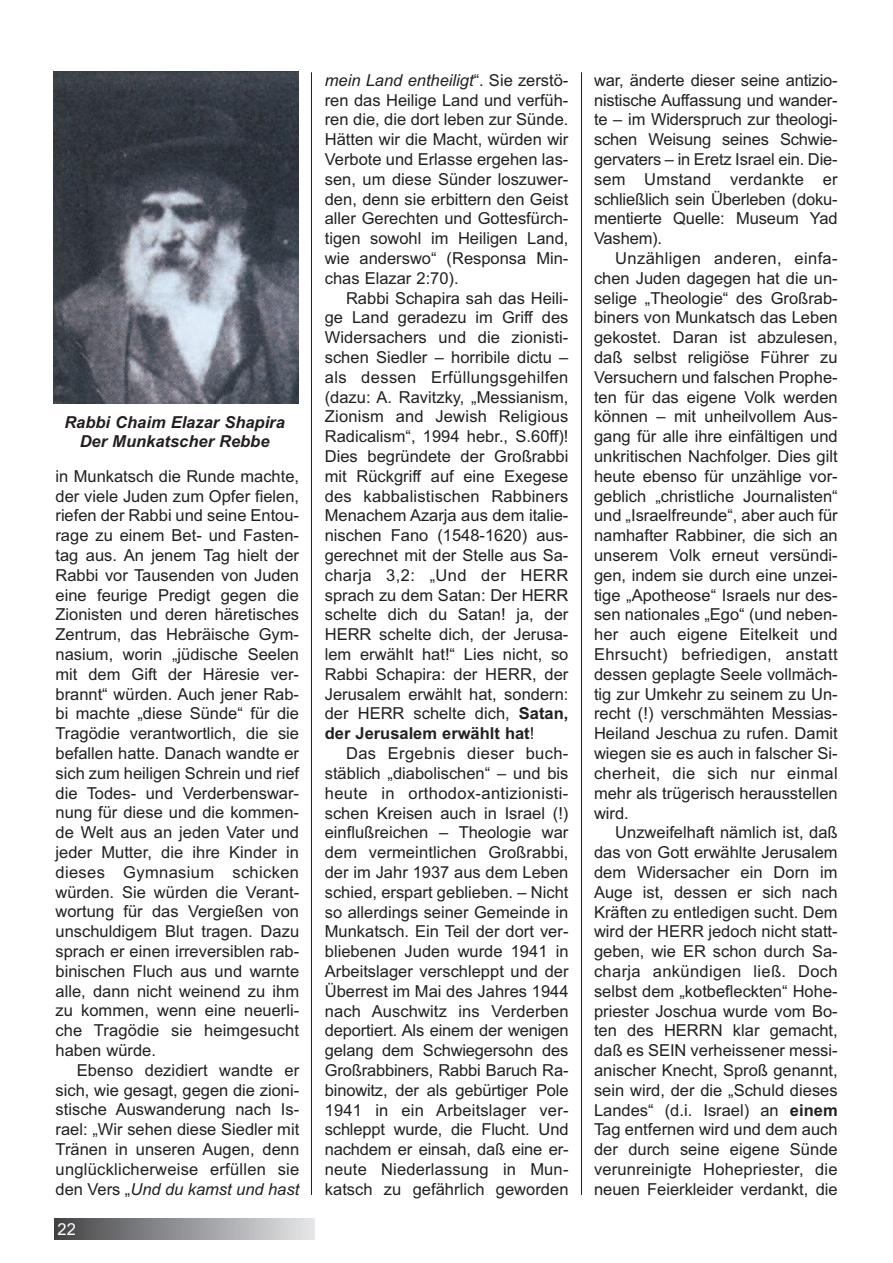
<style>
.page{position:relative;width:893px;height:1263px;background:#fff}
.page>*{position:absolute;margin:0;border:0;box-sizing:border-box;transform-origin:0 0}
.t1{font:16.5px/19.8px "Arial";color:#231f20;text-align:justify}
.t2{font:italic 700 16.5px/19.2px "Arial";color:#231f20;text-align:center}
.t3{font:16.5px "Arial";color:#fff}
.s1{font-style:italic}
.s2{font-weight:700}
</style>
<div class="page">
<img style="left:54px;top:1218px;width:261px;height:21px">
<hr style="left:311px;top:72px;width:1px;height:1123px;background:#231f20">
<hr style="left:581px;top:72px;width:1px;height:1123px;background:#231f20">
<img style="left:53px;top:72px;width:246px;height:331px">
<p class="t2" style="left:64px;top:412px;width:222px">Rabbi Chaim Elazar Shapira<br>Der Munkatscher Rebbe</p>
<p class="t1" style="left:55px;top:466px;width:245px">in Munkatsch die Runde machte, der viele Juden zum Opfer fielen, riefen der Rabbi und seine Entou&shy;rage zu einem Bet- und Fasten&shy;tag aus. An jenem Tag hielt der Rabbi vor Tausenden von Juden eine feurige Predigt gegen die Zionisten und deren häretisches Zentrum, das Hebräische Gym&shy;nasium, worin „jüdische Seelen mit dem Gift der Häresie ver&shy;brannt“ würden. Auch jener Rab&shy;bi machte „diese Sünde“ für die Tragödie verantwortlich, die sie befallen hatte. Danach wandte er sich zum heiligen Schrein und rief die Todes- und Verderbenswar&shy;nung für diese und die kommen&shy;de Welt aus an jeden Vater und jeder Mutter, die ihre Kinder in dieses Gymnasium schicken würden. Sie würden die Verant&shy;wortung für das Vergießen von unschuldigem Blut tragen. Dazu sprach er einen irreversiblen rab&shy;binischen Fluch aus und warnte alle, dann nicht weinend zu ihm zu kommen, wenn eine neuerli&shy;che Tragödie sie heimgesucht haben würde.</p>
<p class="t1" style="left:56px;top:1060px;width:245px;text-indent:21px">Ebenso dezidiert wandte er sich, wie gesagt, gegen die zioni&shy;stische Auswanderung nach Is&shy;rael: „Wir sehen diese Siedler mit Tränen in unseren Augen, denn unglücklicherweise erfüllen sie den Vers „<span class="s1">Und du kamst und hast</span></p>
<p class="t3" style="left:58px;top:1219px;width:20px">22</p>
<p class="t1" style="left:325px;top:70px;width:245px"><span class="s1">mein Land entheiligt</span>“. Sie zerstö&shy;ren das Heilige Land und verfüh&shy;ren die, die dort leben zur Sünde.<br>Hätten wir die Macht, würden wir Verbote und Erlasse ergehen las&shy;sen, um diese Sünder loszuwer&shy;den, denn sie erbittern den Geist aller Gerechten und Gottesfürch&shy;tigen sowohl im Heiligen Land, wie anderswo“ (Responsa Min&shy;chas Elazar 2:70).</p>
<p class="t1" style="left:325px;top:288px;width:245px;text-indent:21px">Rabbi Schapira sah das Heili&shy;ge Land geradezu im Griff des Widersachers und die zionisti&shy;schen Siedler – horribile dictu – als dessen Erfüllungsgehilfen (dazu: A. Ravitzky, „Messianism, Zionism and Jewish Religious Radicalism“, 1994 hebr., S.60ff)!<br>Dies begründete der Großrabbi mit Rückgriff auf eine Exegese des kabbalistischen Rabbiners Menachem Azarja aus dem italie&shy;nischen Fano (1548-1620) aus&shy;gerechnet mit der Stelle aus Sa&shy;charja 3,2: „Und der HERR sprach zu dem Satan: Der HERR schelte dich du Satan! ja, der HERR schelte dich, der Jerusa&shy;lem erwählt hat!“ Lies nicht, so Rabbi Schapira: der HERR, der Jerusalem erwählt hat, sondern: der HERR schelte dich, <span class="s2">Satan, der Jerusalem erwählt hat</span>!</p>
<p class="t1" style="left:325px;top:743px;width:245px;text-indent:21px">Das Ergebnis dieser buch&shy;stäblich „diabolischen“ – und bis heute in orthodox-antizionisti&shy;schen Kreisen auch in Israel (!) einflußreichen – Theologie war dem vermeintlichen Großrabbi, der im Jahr 1937 aus dem Leben schied, erspart geblieben. – Nicht so allerdings seiner Gemeinde in Munkatsch. Ein Teil der dort ver&shy;bliebenen Juden wurde 1941 in Arbeitslager verschleppt und der Überrest im Mai des Jahres 1944 nach Auschwitz ins Verderben deportiert. Als einem der wenigen gelang dem Schwiegersohn des Großrabbiners, Rabbi Baruch Ra&shy;binowitz, der als gebürtiger Pole 1941 in ein Arbeitslager ver&shy;schleppt wurde, die Flucht. Und nachdem er einsah, daß eine er&shy;neute Niederlassung in Mun&shy;katsch zu gefährlich geworden</p>
<p class="t1" style="left:594px;top:70px;width:245px">war, änderte dieser seine antizio&shy;nistische Auffassung und wander&shy;te – im Widerspruch zur theologi&shy;schen Weisung seines Schwie&shy;gervaters – in Eretz Israel ein. Die&shy;sem Umstand verdankte er schließlich sein Überleben (doku&shy;mentierte Quelle: Museum Yad Vashem).</p>
<p class="t1" style="left:594px;top:248px;width:245px;text-indent:21px">Unzähligen anderen, einfa&shy;chen Juden dagegen hat die un&shy;selige „Theologie“ des Großrab&shy;biners von Munkatsch das Leben gekostet. Daran ist abzulesen, daß selbst religiöse Führer zu Versuchern und falschen Prophe&shy;ten für das eigene Volk werden können – mit unheilvollem Aus&shy;gang für alle ihre einfältigen und unkritischen Nachfolger. Dies gilt heute ebenso für unzählige vor&shy;geblich „christliche Journalisten“ und „Israelfreunde“, aber auch für namhafter Rabbiner, die sich an unserem Volk erneut versündi&shy;gen, indem sie durch eine unzei&shy;tige „Apotheose“ Israels nur des&shy;sen nationales „Ego“ (und neben&shy;her auch eigene Eitelkeit und Ehrsucht) befriedigen, anstatt dessen geplagte Seele vollmäch&shy;tig zur Umkehr zu seinem zu Un&shy;recht (!) verschmähten Messias-Heiland Jeschua zu rufen. Damit wiegen sie es auch in falscher Si&shy;cherheit, die sich nur einmal mehr als trügerisch herausstellen wird.</p>
<p class="t1" style="left:594px;top:823px;width:245px;text-indent:21px">Unzweifelhaft nämlich ist, daß das von Gott erwählte Jerusalem dem Widersacher ein Dorn im Auge ist, dessen er sich nach Kräften zu entledigen sucht. Dem wird der HERR jedoch nicht statt&shy;geben, wie ER schon durch Sa&shy;charja ankündigen ließ. Doch selbst dem „kotbefleckten“ Hohe&shy;priester Joschua wurde vom Bo&shy;ten des HERRN klar gemacht, daß es SEIN verheissener messi&shy;anischer Knecht, Sproß genannt, sein wird, der die „Schuld dieses Landes“ (d.i. Israel) an <span class="s2">einem </span>Tag entfernen wird und dem auch der durch seine eigene Sünde verunreinigte Hohepriester, die neuen Feierkleider verdankt, die</p>
</div>
